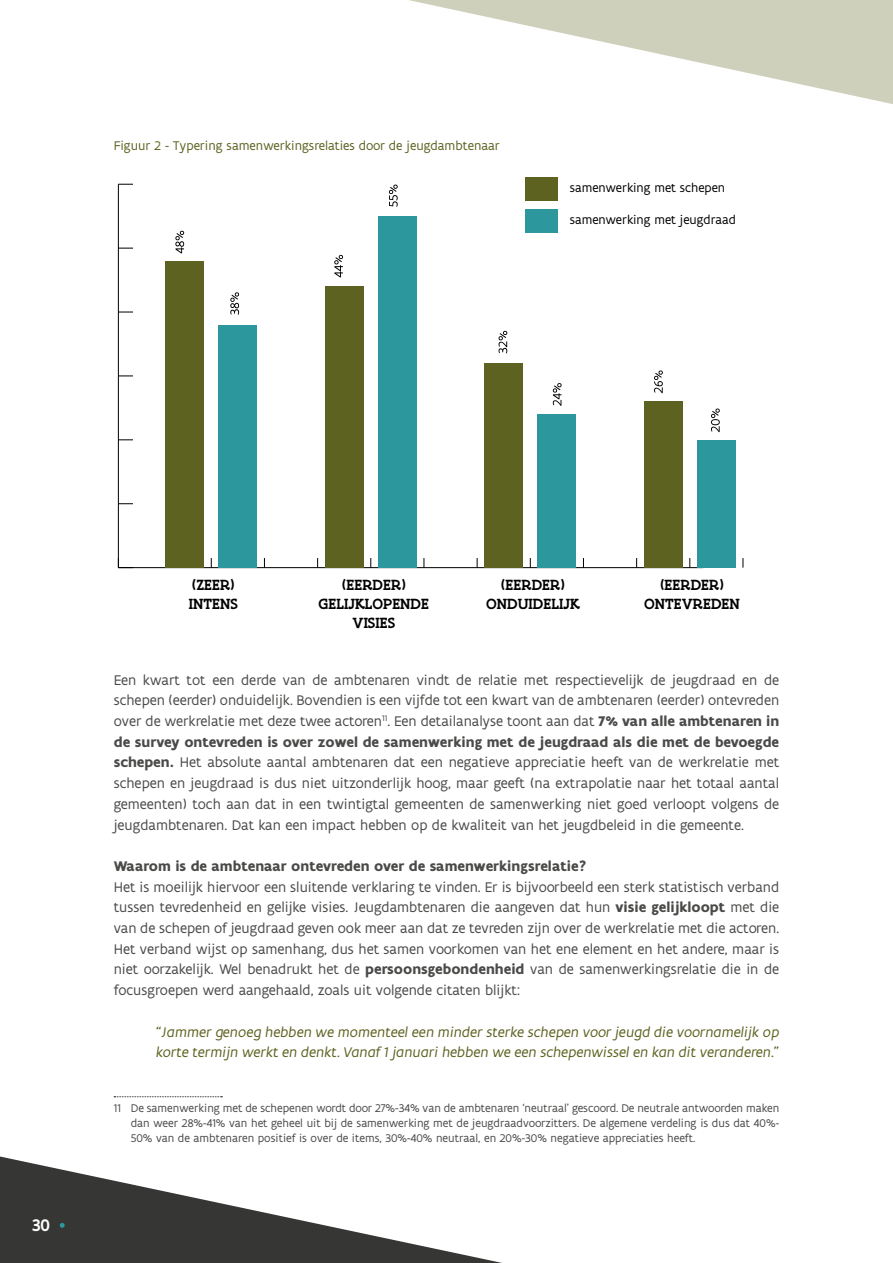
<style>
.page{position:relative;width:893px;height:1263px;background:#fff}
.page>*{position:absolute;margin:0;border:0;box-sizing:border-box;transform-origin:0 0}
.t1{font:500 18px "Flanders Art Sans";color:#fff}
.t2{font:500 15.9px/19px "Flanders Art Serif";color:#000;text-align:center}
.Tekst{font:15px/20.7px "Flanders Art Sans";color:#4a4a49;text-align:justify}
.Tekst-2{font:italic 15px/20.7px "Flanders Art Sans";color:#5e6220}
.Tekst-3{font:700 15px "Flanders Art Sans";color:#4a4a49}
.Benoemen_tabel___afb{font:13.5px "Flanders Art Sans";color:#5e6220}
.t3{font:13.2px "Flanders Art Sans";color:#000}
.voetnoot{font:12px/15px "Flanders Art Sans";color:#4a4a49;text-align:justify}
.s1{font-weight:700}
</style>
<div class="page">
<svg style="left:0;top:1156px;width:502px;height:107px"></svg>
<svg style="left:60px;top:1223px;width:5px;height:5px"></svg>
<svg style="left:409px;top:0;width:484px;height:104px"></svg>
<svg style="left:114px;top:1096px;width:108px;height:1px"></svg>
<hr style="left:118px;top:567px;width:585px;height:1px;background:#000">
<hr style="left:118px;top:184px;width:1px;height:384px;background:#000">
<svg style="left:118px;top:503px;width:15px;height:1px"></svg>
<svg style="left:118px;top:440px;width:15px;height:1px"></svg>
<svg style="left:118px;top:376px;width:15px;height:1px"></svg>
<svg style="left:118px;top:312px;width:15px;height:1px"></svg>
<svg style="left:118px;top:248px;width:15px;height:1px"></svg>
<svg style="left:118px;top:184px;width:15px;height:1px"></svg>
<div style="left:166px;top:261px;width:38px;height:307px;background:#5e6220"></div>
<div style="left:219px;top:325px;width:38px;height:243px;background:#2d979e"></div>
<div style="left:325px;top:286px;width:38px;height:282px;background:#5e6220"></div>
<div style="left:378px;top:216px;width:38px;height:352px;background:#2d979e"></div>
<div style="left:485px;top:363px;width:38px;height:205px;background:#5e6220"></div>
<div style="left:538px;top:414px;width:38px;height:154px;background:#2d979e"></div>
<div style="left:644px;top:401px;width:38px;height:167px;background:#5e6220"></div>
<div style="left:697px;top:440px;width:38px;height:128px;background:#2d979e"></div>
<div style="left:525px;top:177px;width:32px;height:23px;background:#5e6220"></div>
<div style="left:525px;top:209px;width:32px;height:23px;background:#2d979e"></div>
<svg style="left:175px;top:231px;width:9px;height:22px"></svg>
<svg style="left:230px;top:292px;width:9px;height:23px"></svg>
<svg style="left:334px;top:255px;width:9px;height:22px"></svg>
<svg style="left:389px;top:185px;width:9px;height:22px"></svg>
<svg style="left:498px;top:331px;width:9px;height:22px"></svg>
<svg style="left:553px;top:383px;width:9px;height:23px"></svg>
<svg style="left:654px;top:370px;width:9px;height:23px"></svg>
<svg style="left:711px;top:408px;width:9px;height:24px"></svg>
<p class="Benoemen_tabel___afb" style="left:114px;top:137px;width:388px">Figuur 2 - Typering samenwerkingsrelaties door de jeugdambtenaar</p>
<p class="t3" style="left:570px;top:180px;width:157px">samenwerking met schepen</p>
<p class="t3" style="left:570px;top:212px;width:168px">samenwerking met jeugdraad</p>
<p class="t1" style="left:32px;top:1213px;width:19px">30</p>
<p class="t2" style="left:189px;top:575px;width:51px;text-align:left">(ZEER)<br>INTENS</p>
<p class="t2" style="left:319px;top:575px;width:112px">(EERDER)<br>GELIJKLOPENDE<br>VISIES</p>
<p class="t2" style="left:486px;top:575px;width:95px">(EERDER)<br>ONDUIDELIJK</p>
<p class="t2" style="left:644px;top:575px;width:97px">(EERDER)<br>ONTEVREDEN</p>
<p class="Tekst" style="left:114px;top:670px;width:667px">Een kwart tot een derde van de ambtenaren vindt de relatie met respectievelijk de jeugdraad en de schepen (eerder) onduidelijk. Bovendien is een vijfde tot een kwart van de ambtenaren (eerder) ontevreden over de werkrelatie met deze twee actoren<sup>11</sup>. Een detailanalyse toont aan dat <span class="s1">7% van alle ambtenaren in de survey ontevreden is over zowel de samenwerking met de jeugdraad als die met de bevoegde schepen.</span> Het absolute aantal ambtenaren dat een negatieve appreciatie heeft van de werkrelatie met schepen en jeugdraad is dus niet uitzonderlijk hoog, maar geeft (na extrapolatie naar het totaal aantal gemeenten) toch aan dat in een twintigtal gemeenten de samenwerking niet goed verloopt volgens de jeugdambtenaren. Dat kan een impact hebben op de kwaliteit van het jeugdbeleid in die gemeente.</p>
<p class="Tekst-3" style="left:114px;top:856px;width:474px">Waarom is de ambtenaar ontevreden over de samenwerkingsrelatie?</p>
<p class="Tekst" style="left:114px;top:877px;width:667px">Het is moeilijk hiervoor een sluitende verklaring te vinden. Er is bijvoorbeeld een sterk statistisch verband tussen tevredenheid en gelijke visies. Jeugdambtenaren die aangeven dat hun <span class="s1">visie gelijkloopt</span> met die van de schepen of jeugdraad geven ook meer aan dat ze tevreden zijn over de werkrelatie met die actoren.<br>Het verband wijst op samenhang, dus het samen voorkomen van het ene element en het andere, maar is niet oorzakelijk. Wel benadrukt het de <span class="s1">persoonsgebondenheid</span> van de samenwerkingsrelatie die in de focusgroepen werd aangehaald, zoals uit volgende citaten blijkt:</p>
<p class="Tekst-2" style="left:156px;top:1021px;width:624px">“Jammer genoeg hebben we momenteel een minder sterke schepen voor jeugd die voornamelijk op korte termijn werkt en denkt. Vanaf 1 januari hebben we een schepenwissel en kan dit veranderen.”</p>
<p class="voetnoot" style="left:131px;top:1100px;width:650px;text-indent:-17px">11 De samenwerking met de schepenen wordt door 27%-34% van de ambtenaren ‘neutraal’ gescoord. De neutrale antwoorden maken dan weer 28%-41% van het geheel uit bij de samenwerking met de jeugdraadvoorzitters. De algemene verdeling is dus dat 40%- 50% van de ambtenaren positief is over de items, 30%-40% neutraal, en 20%-30% negatieve appreciaties heeft.</p>
</div>
